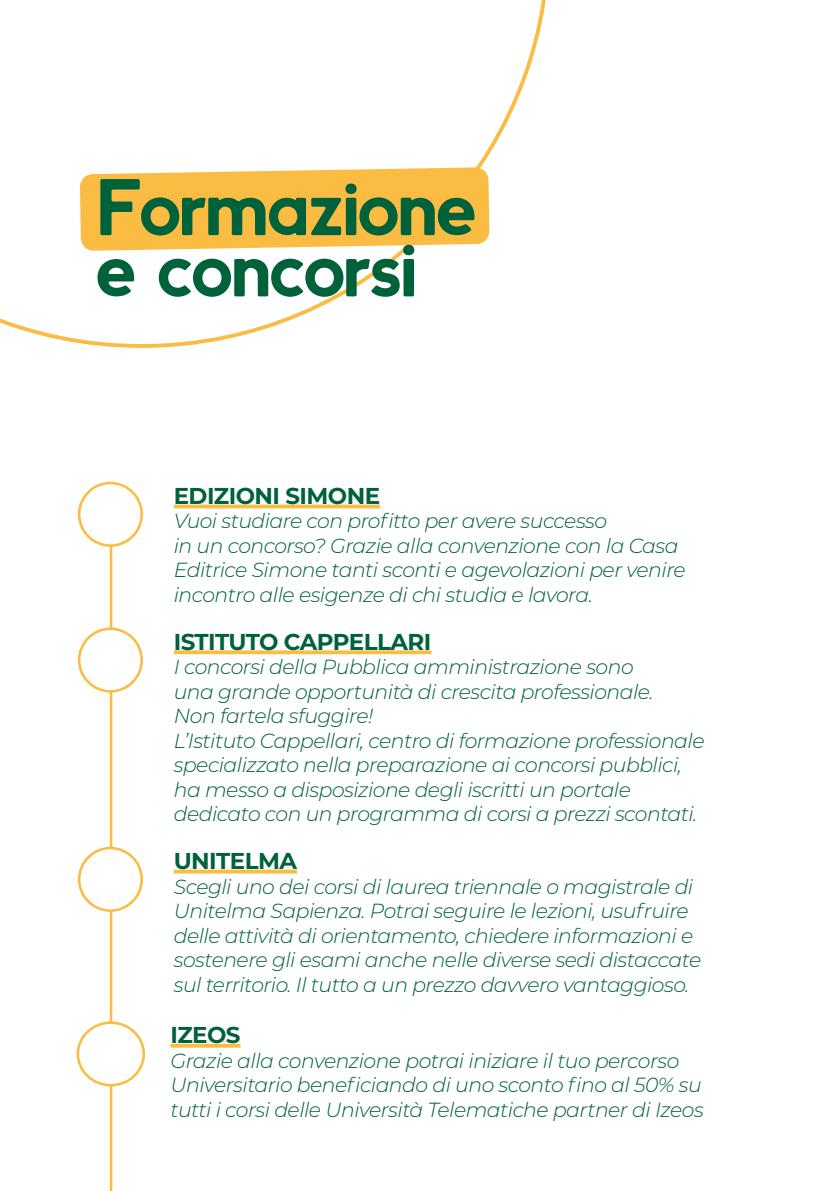
<style>
.page{position:relative;width:834px;height:1191px;background:#fff}
.page>*{position:absolute;margin:0;border:0;box-sizing:border-box;transform-origin:0 0}
.t1{font:76.48px/61.2px "Abside Round 1";letter-spacing:-.05em;color:#00623a}
.t2{font:700 22.93px "Montserrat";letter-spacing:-.025em;color:#00623a}
.t3{font:italic 300 20.47px/24.5px "Montserrat";letter-spacing:-.025em;color:#00623a}
</style>
<div class="page">
<hr style="left:110px;top:497px;width:2px;height:694px;background:#fbbc43">
<div style="left:79px;top:483px;width:63px;height:62px;background:#fff;border-radius:50%"></div>
<div style="left:78px;top:482px;width:65px;height:65px;border:3px solid #fbbc43;border-radius:50%"></div>
<svg style="left:174px;top:504px;width:206px;height:4px"></svg>
<div style="left:79px;top:629px;width:63px;height:62px;background:#fff;border-radius:50%"></div>
<div style="left:78px;top:627px;width:65px;height:65px;border:3px solid #fbbc43;border-radius:50%"></div>
<svg style="left:174px;top:650px;width:257px;height:4px"></svg>
<div style="left:79px;top:848px;width:63px;height:62px;background:#fff;border-radius:50%"></div>
<div style="left:78px;top:846px;width:65px;height:66px;border:3px solid #fbbc43;border-radius:50%"></div>
<svg style="left:174px;top:869px;width:123px;height:4px"></svg>
<svg style="left:0;top:0;width:546px;height:348px"></svg>
<svg style="left:80px;top:167px;width:409px;height:84px;background:#fbc254"></svg>
<div style="left:78px;top:1022px;width:66px;height:63px;background:#fff;border-radius:50%"></div>
<div style="left:77px;top:1021px;width:68px;height:65px;border:3px solid #fbbc43;border-radius:50%"></div>
<svg style="left:170px;top:1043px;width:70px;height:4px"></svg>
<h1 class="t1" style="left:96px;top:178px;width:384px">Formazione e concorsi</h1>
<p class="t2" style="left:174px;top:479px;width:208px">EDIZIONI SIMONE</p>
<p class="t3" style="left:174px;top:508px;width:513px">Vuoi studiare con profitto per avere successo<br>in un concorso? Grazie alla convenzione con la Casa Editrice Simone tanti sconti e agevolazioni per venire incontro alle esigenze di chi studia e lavora.</p>
<p class="t2" style="left:174px;top:625px;width:259px">ISTITUTO CAPPELLARI</p>
<p class="t3" style="left:174px;top:654px;width:532px">I concorsi della Pubblica amministrazione sono<br>una grande opportunità di crescita professionale.<br>Non fartela sfuggire!<br>L’Istituto Cappellari, centro di formazione professionale specializzato nella preparazione ai concorsi pubblici, ha messo a disposizione degli iscritti un portale dedicato con un programma di corsi a prezzi scontati.</p>
<p class="t2" style="left:174px;top:844px;width:125px">UNITELMA</p>
<p class="t3" style="left:174px;top:873px;width:529px">Scegli uno dei corsi di laurea triennale o magistrale di Unitelma Sapienza. Potrai seguire le lezioni, usufruire delle attività di orientamento, chiedere informazioni e sostenere gli esami anche nelle diverse sedi distaccate sul territorio. Il tutto a un prezzo davvero vantaggioso.</p>
<p class="t2" style="left:170px;top:1018px;width:72px">IZEOS</p>
<p class="t3" style="left:170px;top:1047px;width:534px">Grazie alla convenzione potrai iniziare il tuo percorso<br>Universitario beneficiando di uno sconto fino al 50% su tutti i corsi delle Università Telematiche partner di Izeos</p>
</div>
